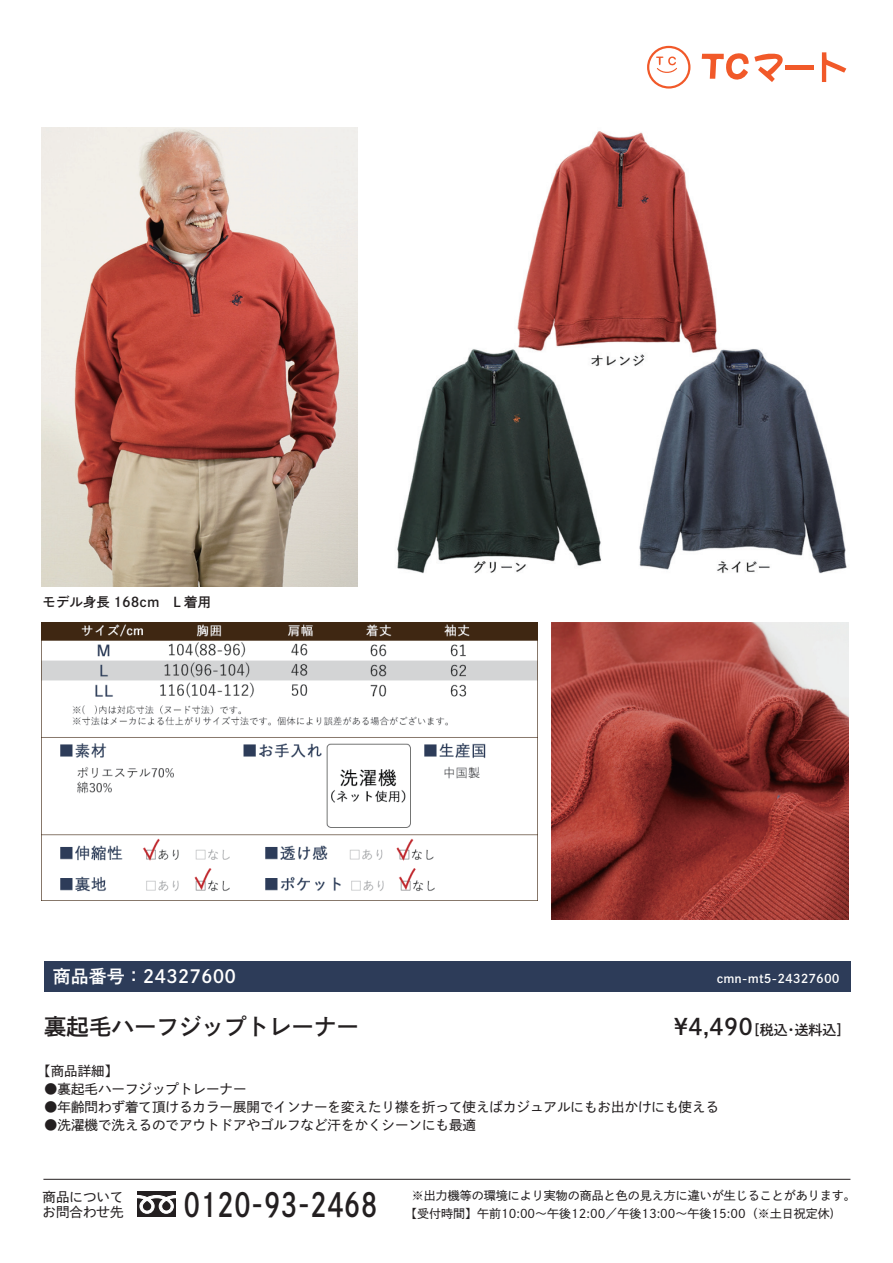
<style>
.page{position:relative;width:893px;height:1263px;background:#fff}
.page>*{position:absolute;margin:0;border:0;box-sizing:border-box;transform-origin:0 0}
.t1{font:32.55px "DNP Shuei Go Kin Std B";color:#231f20;scale:.8 1}
.t2{font:22.5px "DNP Shuei Go Kin Std B";color:#231f20}
.t3{font:18px "DNP Shuei Go Kin Std B";color:#fff}
.t4{font:13.95px "DNP Shuei Go Kin Std B";color:#231f20}
.t5{font:13.5px/15px "DNP Shuei Go Kin Std M";color:#231f20}
.t6{font:13.5px "DNP Shuei Go Kin Std B";color:#231f20}
.t7{font:12px "DNP Shuei Go Kin Std M";color:#231f20}
.t8{font:12px "DNP Shuei Go Kin Std B";color:#fff}
.s1{font-size:22.5px}
</style>
<div class="page">
<img style="left:397px;top:131px;width:450px;height:443px">
<img style="left:552px;top:623px;width:296px;height:296px">
<img style="left:42px;top:623px;width:495px;height:278px">
<img style="left:41px;top:128px;width:317px;height:458px">
<div style="left:44px;top:961px;width:806px;height:31px;background:#2d3c59"></div>
<div style="left:137px;top:1191px;width:39px;height:26px;background:#231f20"></div>
<svg style="left:137px;top:1195px;width:39px;height:19px"></svg>
<hr style="left:43px;top:1179px;width:807px;height:1px;background:#231f20">
<svg style="left:822px;top:52px;width:24px;height:30px"></svg>
<svg style="left:702px;top:53px;width:81px;height:29px"></svg>
<div style="left:785px;top:65px;width:28px;height:5px;background:#f15929"></div>
<svg style="left:647px;top:46px;width:43px;height:43px"></svg>
<div style="left:649px;top:48px;width:39px;height:38px;background:#fff;border-radius:50%"></div>
<svg style="left:656px;top:56px;width:21px;height:17px"></svg>
<p class="t6" style="left:43px;top:592px;width:170px">モデル身長 168cm　L 着用</p>
<h3 class="t3" style="left:53px;top:964px;width:185px">商品番号：24327600</h3>
<p class="t8" style="left:717px;top:970px;width:124px">cmn-mt5-24327600</p>
<h2 class="t2" style="left:44px;top:1011px;width:316px">裏起毛ハーフジップトレーナー</h2>
<p class="t4" style="left:674px;top:1020px;width:178px"><span class="s1">¥4,490</span>［税込・送料込］</p>
<p class="t5" style="left:37px;top:1064px;width:82px">【商品詳細】</p>
<p class="t5" style="left:44px;top:1082px;width:204px">●裏起毛ハーフジップトレーナー</p>
<p class="t5" style="left:44px;top:1100px;width:677px">●年齢問わず着て頂けるカラー展開でインナーを変えたり襟を折って使えばカジュアルにもお出かけにも使える</p>
<p class="t5" style="left:44px;top:1118px;width:433px">●洗濯機で洗えるのでアウトドアやゴルフなど汗をかくシーンにも最適</p>
<p class="t5" style="left:43px;top:1189px;width:82px">商品についてお問合わせ先</p>
<h1 class="t1" style="left:184px;top:1182px;width:244px">0120-93-2468</h1>
<p class="t7" style="left:412px;top:1188px;width:445px">※出力機等の環境により実物の商品と色の見え方に違いが生じることがあります。</p>
<p class="t7" style="left:411px;top:1205px;width:436px">【受付時間】午前10:00～午後12:00／午後13:00～午後15:00（※土日祝定休)　</p>
</div>
